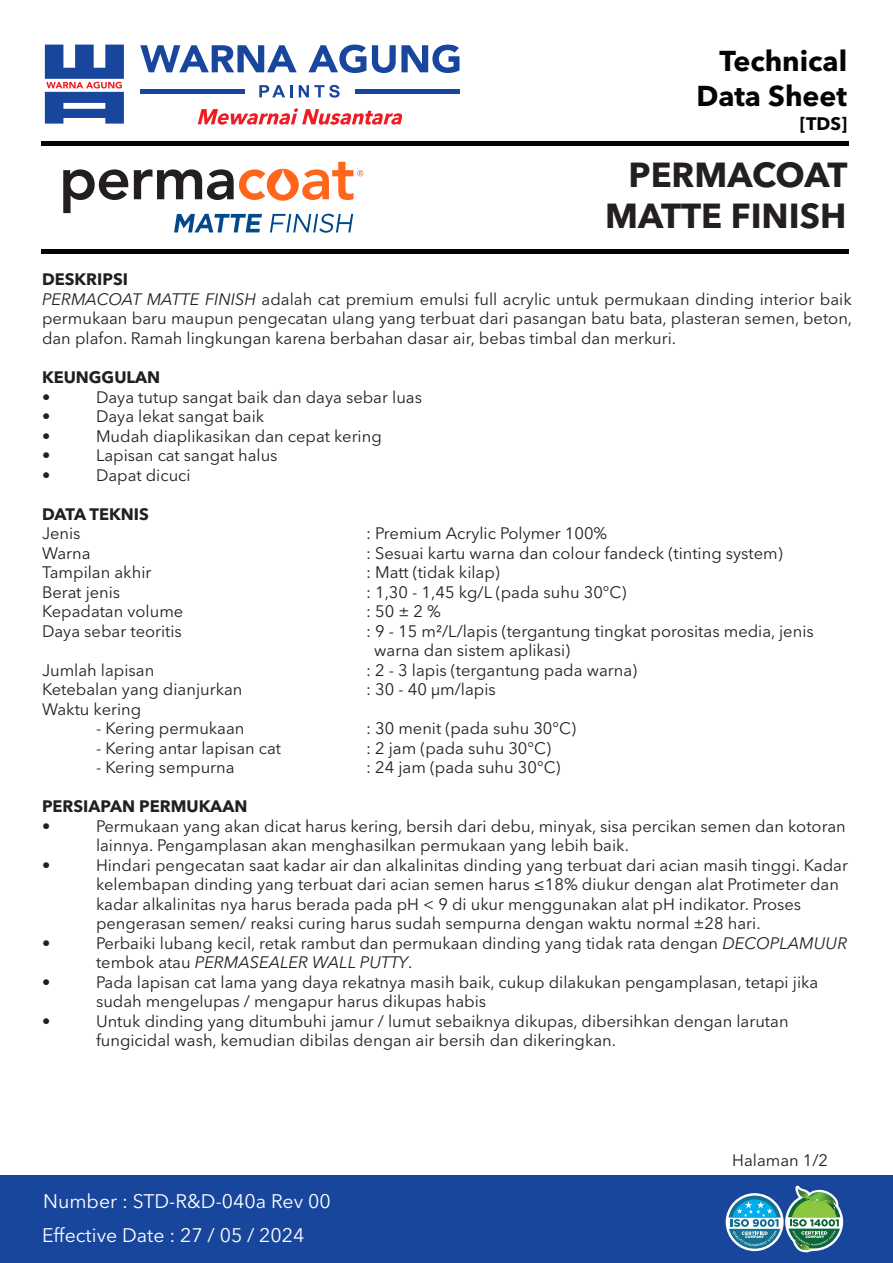
<style>
.page{position:relative;width:893px;height:1263px;background:#fff}
.page>*{position:absolute;margin:0;border:0;box-sizing:border-box;transform-origin:0 0}
.t1{font:700 34.5px/41.4px "Avenir Next LT Pro";color:#231f20;text-align:right}
.t2{font:700 28.5px/34.2px "Avenir Next LT Pro";color:#040503;text-align:right}
.t3{font:19.5px/34px "Avenir Next LT Pro";color:#fff}
.t4{font:700 18px "Avenir Next LT Pro";color:#040503}
.t5{font:16.5px/19.5px "Avenir Next LT Pro";color:#231f20}
.t6{font:700 16.5px "Avenir Next LT Pro";color:#231f20}
.t7{font:900 3.6px "Gotham";color:#fff}
.s1{font-weight:700}
.s2{font-style:italic}
</style>
<div class="page">
<svg style="left:63px;top:162px;width:300px;height:71px"></svg>
<div style="left:0;top:1175px;width:893px;height:88px;background:#18469d"></div>
<div style="left:140px;top:89px;width:104px;height:5px;background:#18469d"></div>
<div style="left:355px;top:89px;width:104px;height:5px;background:#18469d"></div>
<svg style="left:259px;top:85px;width:34px;height:12px"></svg>
<svg style="left:299px;top:85px;width:41px;height:13px"></svg>
<svg style="left:140px;top:45px;width:319px;height:28px"></svg>
<svg style="left:45px;top:45px;width:79px;height:79px"></svg>
<svg style="left:198px;top:108px;width:204px;height:17px"></svg>
<svg style="left:728px;top:1185px;width:115px;height:67px"></svg>
<hr style="left:42px;top:141px;width:807px;height:4px;background:#040503">
<hr style="left:42px;top:249px;width:807px;height:4px;background:#040503">
<h2 class="t2" style="left:696px;top:44px;width:152px">Technical<br>Data Sheet</h2>
<p class="t4" style="left:800px;top:113px;width:49px">[TDS]</p>
<h1 class="t1" style="left:605px;top:154px;width:244px">PERMACOAT<br>MATTE FINISH</h1>
<p class="t5" style="left:42px;top:270px;width:812px"><span class="s1">DESKRIPSI<br></span><span class="s2">PERMACOAT MATTE FINISH</span> adalah cat premium emulsi full acrylic untuk permukaan dinding interior baik permukaan baru maupun pengecatan ulang yang terbuat dari pasangan batu bata, plasteran semen, beton, dan plafon. Ramah lingkungan karena berbahan dasar air, bebas timbal dan merkuri.</p>
<p class="t6" style="left:42px;top:367px;width:120px">KEUNGGULAN</p>
<p class="t5" style="left:42px;top:387px;width:10px">•</p>
<p class="t5" style="left:96px;top:387px;width:328px">Daya tutup sangat baik dan daya sebar luas</p>
<p class="t5" style="left:42px;top:406px;width:10px">•</p>
<p class="t5" style="left:96px;top:406px;width:170px">Daya lekat sangat baik</p>
<p class="t5" style="left:42px;top:426px;width:10px">•</p>
<p class="t5" style="left:96px;top:426px;width:287px">Mudah diaplikasikan dan cepat kering</p>
<p class="t5" style="left:42px;top:445px;width:10px">•</p>
<p class="t5" style="left:96px;top:445px;width:183px">Lapisan cat sangat halus</p>
<p class="t5" style="left:42px;top:465px;width:10px">•</p>
<p class="t5" style="left:96px;top:465px;width:96px">Dapat dicuci</p>
<p class="t6" style="left:42px;top:504px;width:108px">DATA TEKNIS</p>
<p class="t5" style="left:42px;top:523px;width:40px">Jenis</p>
<p class="t5" style="left:366px;top:523px;width:243px">: Premium Acrylic Polymer 100%</p>
<p class="t5" style="left:42px;top:543px;width:50px">Warna</p>
<p class="t5" style="left:366px;top:543px;width:418px">: Sesuai kartu warna dan colour fandeck (tinting system)</p>
<p class="t5" style="left:42px;top:562px;width:111px">Tampilan akhir</p>
<p class="t5" style="left:366px;top:562px;width:135px">: Matt (tidak kilap)</p>
<p class="t5" style="left:42px;top:582px;width:80px">Berat jenis</p>
<p class="t5" style="left:366px;top:582px;width:262px">: 1,30 - 1,45 kg/L (pada suhu 30°C)</p>
<p class="t5" style="left:42px;top:601px;width:143px">Kepadatan volume</p>
<p class="t5" style="left:366px;top:601px;width:76px">: 50 ± 2 %</p>
<p class="t5" style="left:42px;top:621px;width:141px">Daya sebar teoritis</p>
<p class="t5" style="left:374px;top:621px;width:441px;text-indent:-8px">: 9 - 15 m²/L/lapis (tergantung tingkat porositas media, jenis warna dan sistem aplikasi)</p>
<p class="t5" style="left:42px;top:660px;width:114px">Jumlah lapisan</p>
<p class="t5" style="left:366px;top:660px;width:273px">: 2 - 3 lapis (tergantung pada warna)</p>
<p class="t5" style="left:42px;top:679px;width:202px">Ketebalan yang dianjurkan</p>
<p class="t5" style="left:366px;top:679px;width:131px">: 30 - 40 µm/lapis</p>
<p class="t5" style="left:42px;top:699px;width:101px">Waktu kering</p>
<p class="t5" style="left:96px;top:718px;width:150px">- Kering permukaan</p>
<p class="t5" style="left:366px;top:718px;width:211px">: 30 menit (pada suhu 30°C)</p>
<p class="t5" style="left:96px;top:738px;width:186px">- Kering antar lapisan cat</p>
<p class="t5" style="left:366px;top:738px;width:186px">: 2 jam (pada suhu 30°C)</p>
<p class="t5" style="left:96px;top:757px;width:140px">- Kering sempurna</p>
<p class="t5" style="left:366px;top:757px;width:196px">: 24 jam (pada suhu 30°C)</p>
<p class="t6" style="left:42px;top:796px;width:207px">PERSIAPAN PERMUKAAN</p>
<p class="t5" style="left:42px;top:816px;width:10px">•</p>
<p class="t5" style="left:96px;top:816px;width:751px">Permukaan yang akan dicat harus kering, bersih dari debu, minyak, sisa percikan semen dan kotoran lainnya. Pengamplasan akan menghasilkan permukaan yang lebih baik.</p>
<p class="t5" style="left:42px;top:855px;width:10px">•</p>
<p class="t5" style="left:96px;top:855px;width:753px">Hindari pengecatan saat kadar air dan alkalinitas dinding yang terbuat dari acian masih tinggi. Kadar kelembapan dinding yang terbuat dari acian semen harus ≤18% diukur dengan alat Protimeter dan kadar alkalinitas nya harus berada pada pH &lt; 9 di ukur menggunakan alat pH indikator. Proses pengerasan semen/ reaksi curing harus sudah sempurna dengan waktu normal ±28 hari.</p>
<p class="t5" style="left:42px;top:933px;width:10px">•</p>
<p class="t5" style="left:96px;top:933px;width:753px">Perbaiki lubang kecil, retak rambut dan permukaan dinding yang tidak rata dengan <span class="s2">DECOPLAMUUR </span>tembok atau <span class="s2">PERMASEALER WALL PUTTY</span>.</p>
<p class="t5" style="left:42px;top:972px;width:10px">•</p>
<p class="t5" style="left:96px;top:972px;width:724px">Pada lapisan cat lama yang daya rekatnya masih baik, cukup dilakukan pengamplasan, tetapi jika sudah mengelupas / mengapur harus dikupas habis</p>
<p class="t5" style="left:42px;top:1011px;width:10px">•</p>
<p class="t5" style="left:96px;top:1011px;width:694px">Untuk dinding yang ditumbuhi jamur / lumut sebaiknya dikupas, dibersihkan dengan larutan fungicidal wash, kemudian dibilas dengan air bersih dan dikeringkan.</p>
<p class="t3" style="left:42px;top:1184px;width:290px">Number : STD-R&amp;D-040a Rev 00<br>Effective Date : 27 / 05 / 2024</p>
<p class="t5" style="left:732px;top:1150px;width:97px">Halaman 1/2</p>
<p class="t7" style="left:745px;top:1235px;width:20px">COMPANY</p>
<p class="t7" style="left:805px;top:1235px;width:20px">COMPANY</p>
</div>
